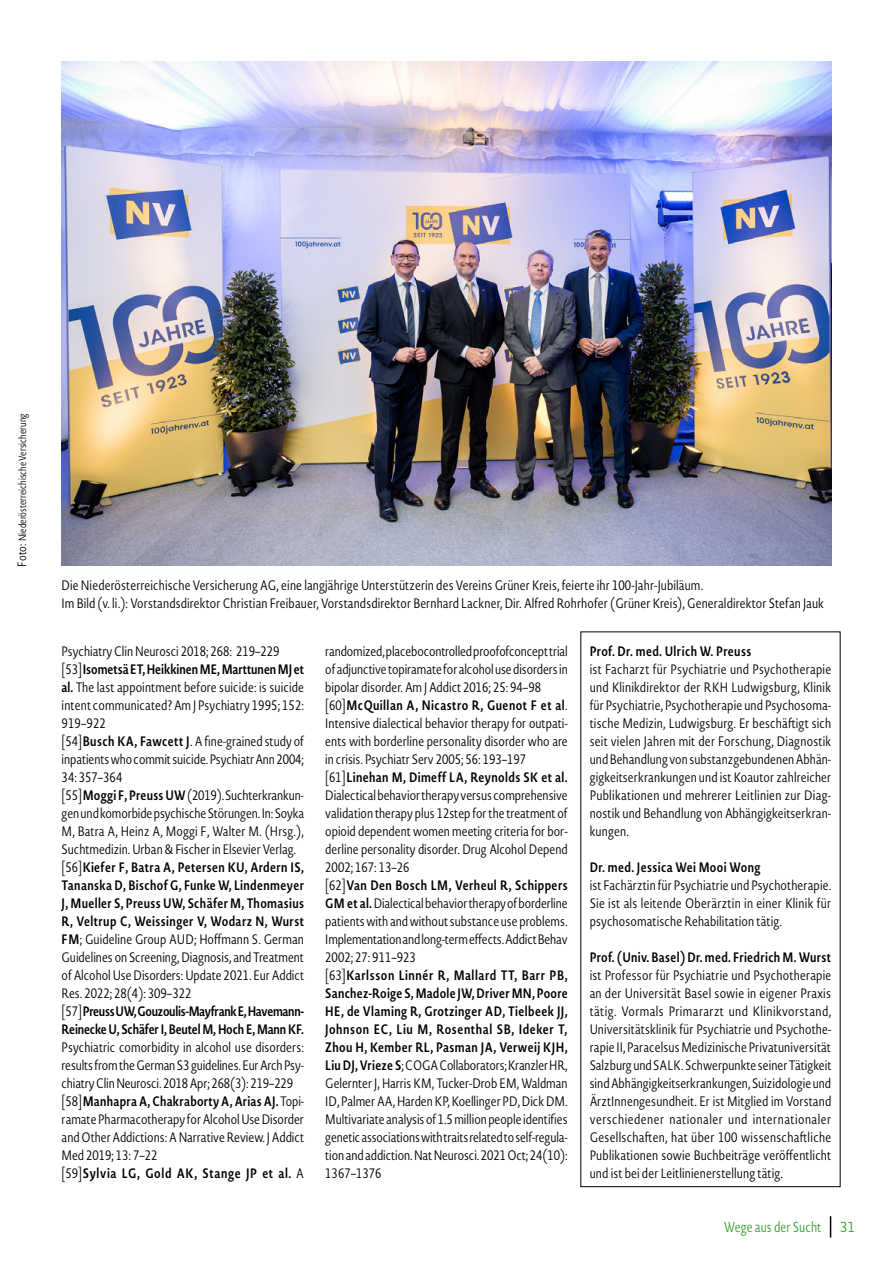
<style>
.page{position:relative;width:893px;height:1263px;background:#fff}
.page>*{position:absolute;margin:0;border:0;box-sizing:border-box;transform-origin:0 0}
.t1{font:300 14.25px "Novel Sans Cond Pro";letter-spacing:.01em;color:#339e2f;scale:.95 1}
.t2{font:300 14.25px "Novel Sans Pro";color:#339e2f;scale:.95 1}
.t3{font:300 13.5px/18px "Novel Sans Cond Pro";color:#000}
.t4{font:600 13.5px "Novel Sans Cond Pro";letter-spacing:.025em;color:#000}
.t5{font:300 10.5px "Novel Sans Cond Pro";color:#000;scale:.95 1}
.s1{font-size:12px}
.s2{font-weight:600}
</style>
<div class="page">
<svg style="left:830px;top:1216px;width:1px;height:21px"></svg>
<img style="left:62px;top:62px;width:769px;height:504px">
<p class="t5" style="left:15px;top:567px;width:163px;rotate:-90deg"><span class="s1">Foto:</span> Niederösterreichische Versicherung</p>
<p class="t3" style="left:62px;top:576px;width:764px">Die Niederösterreichische Versicherung AG, eine langjährige Unterstützerin des Vereins Grüner Kreis, feierte ihr 100-Jahr-Jubiläum.<br>Im Bild (v. li.): Vorstandsdirektor Christian Freibauer, Vorstandsdirektor Bernhard Lackner, Dir. Alfred Rohrhofer (Grüner Kreis), Generaldirektor Stefan Jauk</p>
<p class="t4" style="left:590px;top:641px;width:163px">Prof. Dr. med. Ulrich W. Preuss</p>
<p class="t3" style="left:590px;top:660px;width:243px;text-align:justify">ist Facharzt für Psychiatrie und Psychotherapie und Klinikdirektor der RKH Ludwigsburg, Klinik für Psychiatrie, Psychotherapie und Psychosoma&shy;tische Medizin, Ludwigsburg. Er beschäftigt sich seit vielen Jahren mit der Forschung, Diagnostik und Behandlung von substanzgebundenen Abhän&shy;gigkeitserkrankungen und ist Koautor zahlreicher Publikationen und mehrerer Leitlinien zur Diag&shy;nostik und Behandlung von Abhängigkeitserkran&shy;kungen.</p>
<p class="t4" style="left:590px;top:857px;width:172px">Dr. med. Jessica Wei Mooi Wong</p>
<p class="t3" style="left:590px;top:876px;width:243px;text-align:justify">ist Fachärztin für Psychiatrie und Psychotherapie.<br>Sie ist als leitende Oberärztin in einer Klinik für psychosomatische Rehabilitation tätig.</p>
<p class="t4" style="left:590px;top:947px;width:243px">Prof. (Univ. Basel) Dr. med. Friedrich M. Wurst</p>
<p class="t3" style="left:590px;top:966px;width:243px;text-align:justify">ist Professor für Psychiatrie und Psychotherapie an der Universität Basel sowie in eigener Praxis tätig. Vormals Primararzt und Klinikvorstand, Universitätsklinik für Psychiatrie und Psychothe&shy;rapie II, Paracelsus Medizinische Privatuniversität Salzburg und SALK. Schwerpunkte seiner Tätigkeit sind Abhängigkeitserkrankungen, Suizidologie und ÄrztInnengesundheit. Er ist Mitglied im Vorstand verschiedener nationaler und internationaler Gesellschaften, hat über 100 wissenschaftliche Publikationen sowie Buchbeiträge veröffentlicht und ist bei der Leitlinienerstellung tätig.</p>
<p class="t3" style="left:325px;top:642px;width:244px">randomized, placebocontrolled proofofconcept trial of adjunctive topiramate for alcohol use disorders in bipolar disorder. Am J Addict 2016; 25: 94–98 [60]<span class="s2">McQuillan A, Nicastro R, Guenot F et al</span>.<br>Intensive dialectical behavior therapy for outpati&shy;ents with borderline personality disorder who are in crisis. Psychiatr Serv 2005; 56: 193–197 [61]<span class="s2">Linehan M, Dimeff LA, Reynolds SK et al.<br></span>Dialectical behavior therapy versus comprehensive validation therapy plus 12step for the treatment of opioid dependent women meeting criteria for bor&shy;derline personality disorder. Drug Alcohol Depend 2002; 167: 13–26<br>[62]<span class="s2">Van Den Bosch LM, Verheul R, Schippers GM et al.</span> Dialectical behavior therapy of borderline patients with and without substance use problems.<br>Implementation and long-term effects. Addict Behav 2002; 27: 911–923<br>[63]<span class="s2">Karlsson Linnér R, Mallard TT, Barr PB, Sanchez-Roige S, Madole JW, Driver MN, Poore HE, de Vlaming R, Grotzinger AD, Tielbeek JJ, Johnson EC, Liu M, Rosenthal SB, Ideker T, Zhou H, Kember RL, Pasman JA, Verweij KJH, Liu DJ, Vrieze S</span>; COGA Collaborators; Kranzler HR, Gelernter J, Harris KM, Tucker-Drob EM, Waldman ID, Palmer AA, Harden KP, Koellinger PD, Dick DM.<br>Multivariate analysis of 1.5 million people identifies genetic associations with traits related to self-regula&shy;tion and addiction. Nat Neurosci. 2021 Oct; 24(10):<br>1367–1376</p>
<p class="t3" style="left:62px;top:642px;width:244px">Psychiatry Clin Neurosci 2018; 268: 219–229 [53]<span class="s2">Isometsä ET, Heikkinen ME, Marttunen MJ et al.</span> The last appointment before suicide: is suicide intent communicated? Am J Psychiatry 1995; 152:<br>919–922<br>[54]<span class="s2">Busch KA, Fawcett J</span>. A fine-grained study of inpatients who commit suicide. Psychiatr Ann 2004; 34: 357–364<br>[55]<span class="s2">Moggi F, Preuss UW</span> (2019). Suchterkrankun&shy;gen und komorbide psychische Störungen. In: Soyka M, Batra A, Heinz A, Moggi F, Walter M. (Hrsg.), Suchtmedizin. Urban &amp; Fischer in Elsevier Verlag. [56]<span class="s2">Kiefer F, Batra A, Petersen KU, Ardern IS, Tananska D, Bischof G, Funke W, Lindenmeyer J, Mueller S, Preuss UW, Schäfer M, Thomasius R, Veltrup C, Weissinger V, Wodarz N, Wurst FM</span>; Guideline Group AUD; Hoffmann S. German Guidelines on Screening, Diagnosis, and Treatment of Alcohol Use Disorders: Update 2021. Eur Addict Res. 2022; 28(4): 309–322<br>[57]<span class="s2">Preuss UW, Gouzoulis-Mayfrank E, Havemann-Reinecke U, Schäfer I, Beutel M, Hoch E, Mann KF.</span></p>
<p class="t3" style="left:62px;top:1038px;width:244px">Psychiatric comorbidity in alcohol use disorders: results from the German S3 guidelines. Eur Arch Psy&shy;chiatry Clin Neurosci. 2018 Apr; 268(3): 219–229 [58]<span class="s2">Manhapra A, Chakraborty A, Arias AJ.</span> Topi&shy;ramate Pharmacotherapy for Alcohol Use Disorder and Other Addictions: A Narrative Review. J Addict Med 2019; 13: 7–22<br>[59]<span class="s2">Sylvia LG, Gold AK, Stange JP et al.</span> A</p>
<p class="t1" style="left:724px;top:1217px;width:104px">Wege aus der Sucht</p>
<p class="t2" style="left:840px;top:1217px;width:18px">31</p>
</div>
